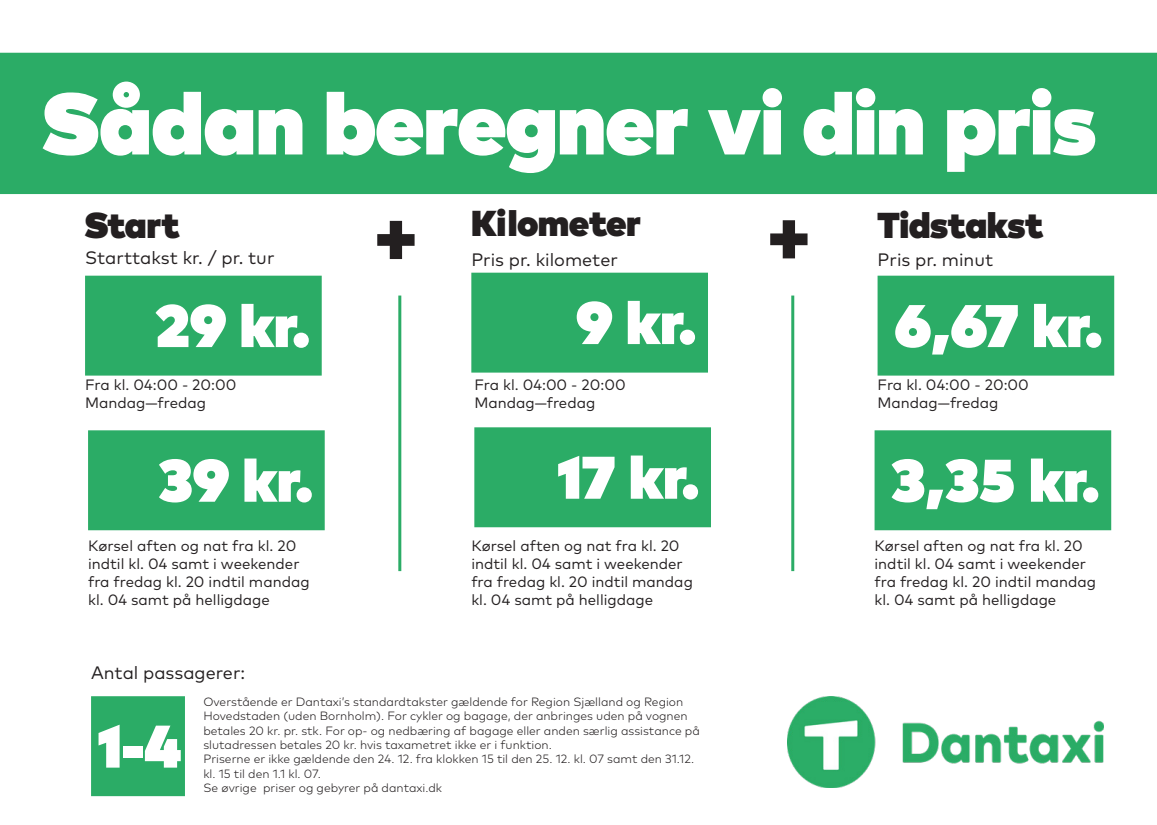
<style>
.page{position:relative;width:1157px;height:825px;background:#fff}
.page>*{position:absolute;margin:0;border:0;box-sizing:border-box;transform-origin:0 0}
.t1{font:900 87px "Mark OT";color:#fff}
.t2{font:900 72px "Mark OT";color:#231f20}
.t3{font:900 60px "Mark OT";color:#fff}
.t4{font:900 36px "Mark OT";color:#231f20}
.t5{font:18px "Mark OT";color:#231f20}
.t6{font:15px/18px "Mark OT";color:#231f20}
.t7{font:300 12px/14.4px "Mark OT";color:#231f20}
</style>
<div class="page">
<div style="left:0;top:53px;width:1157px;height:141px;background:#2bac66"></div>
<div style="left:87px;top:277px;width:233px;height:97px;background:#2bac66"></div>
<div style="left:85px;top:276px;width:237px;height:100px;border:3px solid #2bac66"></div>
<div style="left:473px;top:274px;width:233px;height:97px;background:#2bac66"></div>
<div style="left:471px;top:273px;width:237px;height:100px;border:3px solid #2bac66"></div>
<div style="left:879px;top:277px;width:233px;height:97px;background:#2bac66"></div>
<div style="left:877px;top:276px;width:237px;height:100px;border:3px solid #2bac66"></div>
<div style="left:90px;top:432px;width:233px;height:97px;background:#2bac66"></div>
<div style="left:88px;top:430px;width:237px;height:100px;border:3px solid #2bac66"></div>
<div style="left:476px;top:429px;width:233px;height:97px;background:#2bac66"></div>
<div style="left:474px;top:427px;width:237px;height:100px;border:3px solid #2bac66"></div>
<div style="left:876px;top:432px;width:233px;height:97px;background:#2bac66"></div>
<div style="left:874px;top:430px;width:237px;height:100px;border:3px solid #2bac66"></div>
<hr style="left:398px;top:296px;width:3px;height:275px;background:#2bac66">
<div style="left:93px;top:698px;width:90px;height:97px;background:#2bac66"></div>
<div style="left:91px;top:696px;width:94px;height:100px;border:3px solid #2bac66"></div>
<hr style="left:791px;top:296px;width:3px;height:275px;background:#2bac66">
<img style="left:787px;top:696px;width:316px;height:91px">
<p class="t1" style="left:43px;top:64px;width:1054px">Sådan beregner vi din pris</p>
<p class="t4" style="left:85px;top:200px;width:96px">Start</p>
<p class="t2" style="left:374px;top:184px;width:45px">+</p>
<p class="t4" style="left:471px;top:199px;width:171px">Kilometer</p>
<p class="t2" style="left:767px;top:184px;width:45px">+</p>
<p class="t4" style="left:877px;top:200px;width:167px">Tidstakst</p>
<p class="t5" style="left:85px;top:247px;width:191px">Starttakst kr. / pr. tur</p>
<p class="t5" style="left:471px;top:249px;width:148px">Pris pr. kilometer</p>
<p class="t5" style="left:877px;top:249px;width:117px">Pris pr. minut</p>
<p class="t3" style="left:154px;top:285px;width:158px">29 kr.</p>
<p class="t3" style="left:576px;top:282px;width:122px">9 kr.</p>
<p class="t3" style="left:894px;top:285px;width:210px">6,67 kr.</p>
<p class="t6" style="left:85px;top:376px;width:153px">Fra kl. 04:00 - 20:00<br>Mandag—fredag</p>
<p class="t6" style="left:474px;top:376px;width:153px">Fra kl. 04:00 - 20:00<br>Mandag—fredag</p>
<p class="t6" style="left:877px;top:376px;width:153px">Fra kl. 04:00 - 20:00<br>Mandag—fredag</p>
<p class="t3" style="left:158px;top:439px;width:156px">39 kr.</p>
<p class="t3" style="left:557px;top:436px;width:144px">17 kr.</p>
<p class="t3" style="left:890px;top:439px;width:210px">3,35 kr.</p>
<p class="t6" style="left:471px;top:536px;width:223px">Kørsel aften og nat fra kl. 20 indtil kl. 04 samt i weekender fra fredag kl. 20 indtil mandag kl. 04 samt på helligdage</p>
<p class="t6" style="left:874px;top:536px;width:223px">Kørsel aften og nat fra kl. 20 indtil kl. 04 samt i weekender fra fredag kl. 20 indtil mandag kl. 04 samt på helligdage</p>
<p class="t6" style="left:88px;top:536px;width:223px">Kørsel aften og nat fra kl. 20 indtil kl. 04 samt i weekender fra fredag kl. 20 indtil mandag kl. 04 samt på helligdage</p>
<p class="t5" style="left:91px;top:661px;width:156px">Antal passagerer:</p>
<p class="t3" style="left:97px;top:705px;width:86px">1-4</p>
<p class="t7" style="left:203px;top:694px;width:498px">Overstående er Dantaxi’s standardtakster gældende for Region Sjælland og Region Hovedstaden (uden Bornholm). For cykler og bagage, der anbringes uden på vognen betales 20 kr. pr. stk. For op- og nedbæring af bagage eller anden særlig assistance på slutadressen betales 20 kr. hvis taxametret ikke er i funktion.<br>Priserne er ikke gældende den 24. 12. fra klokken 15 til den 25. 12. kl. 07 samt den 31.12. kl. 15 til den 1.1 kl. 07.<br>Se øvrige priser og gebyrer på dantaxi.dk</p>
</div>
